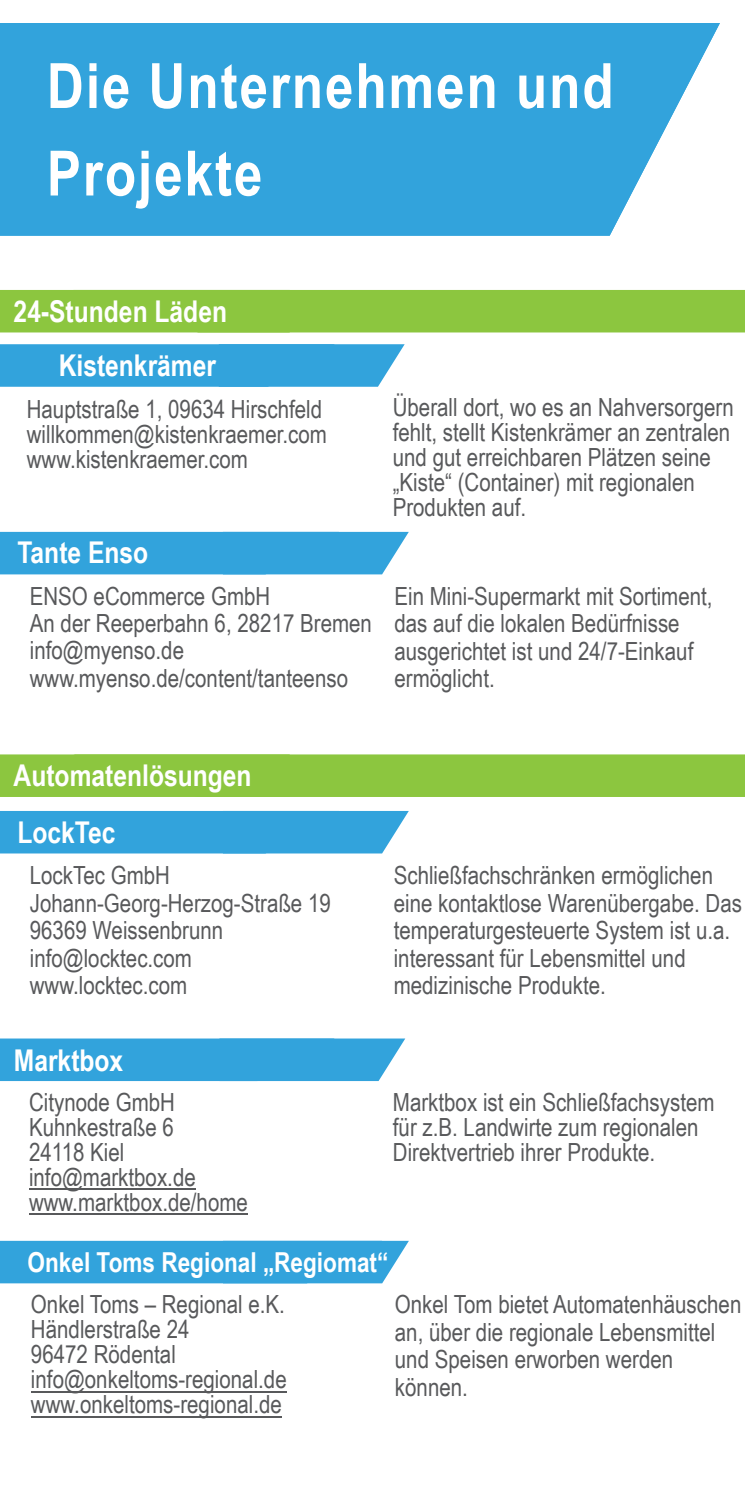
<style>
.page{position:relative;width:745px;height:1489px;background:#fff}
.page>*{position:absolute;margin:0;border:0;box-sizing:border-box;transform-origin:0 0}
.t1{font:700 62.5px/87.5px "Arial Narrow";letter-spacing:.03em;color:#fff}
.t2{font:700 30px "Arial Narrow";color:#fff}
.t3{font:700 27.5px "Arial Narrow";color:#fff}
.t4{font:25px/25px "Arial Narrow";color:#58595b}
</style>
<div class="page">
<svg style="left:0;top:23px;width:719px;height:213px;fill:#32a3dc"></svg>
<svg style="left:0;top:344px;width:404px;height:43px"></svg>
<div style="left:0;top:290px;width:744px;height:42px;background:#8cc63f"></div>
<div style="left:0;top:532px;width:408px;height:42px;background:#32a3dc"></div>
<div style="left:0;top:754px;width:744px;height:43px;background:#8cc63f"></div>
<div style="left:0;top:811px;width:408px;height:42px;background:#32a3dc"></div>
<div style="left:0;top:1038px;width:405px;height:43px;background:#32a3dc"></div>
<hr style="left:29px;top:1188px;width:167px;height:2px;background:#58595b">
<hr style="left:29px;top:1213px;width:219px;height:2px;background:#58595b">
<div style="left:0;top:1241px;width:409px;height:42px;background:#32a3dc"></div>
<hr style="left:31px;top:1390px;width:256px;height:2px;background:#58595b">
<hr style="left:31px;top:1415px;width:251px;height:2px;background:#58595b">
<h1 class="t1" style="left:47px;top:48px;width:568px">Die Unternehmen und<br>Projekte</h1>
<p class="t2" style="left:14px;top:300px;width:215px">24-Stunden Läden</p>
<p class="t2" style="left:59px;top:354px;width:159px">Kistenkrämer</p>
<p class="t4" style="left:27px;top:399px;width:301px">Hauptstraße 1, 09634 Hirschfeld willkommen@kistenkraemer.com www.kistenkraemer.com</p>
<p class="t4" style="left:392px;top:397px;width:342px">Überall dort, wo es an Nahversorgern fehlt, stellt Kistenkrämer an zentralen und gut erreichbaren Plätzen seine „Kiste“ (Container) mit regionalen Produkten auf.</p>
<p class="t2" style="left:17px;top:541px;width:132px">Tante Enso</p>
<p class="t4" style="left:30px;top:585px;width:343px;line-height:27.2px">ENSO eCommerce GmbH<br>An der Reeperbahn 6, 28217 Bremen info@myenso.de www.myenso.de/content/tanteenso</p>
<p class="t4" style="left:394px;top:584px;width:319px;line-height:27.5px">Ein Mini-Supermarkt mit Sortiment, das auf die lokalen Bedürfnisse ausgerichtet ist und 24/7-Einkauf ermöglicht.</p>
<p class="t2" style="left:14px;top:764px;width:239px">Automatenlösungen</p>
<p class="t2" style="left:17px;top:821px;width:100px">LockTec</p>
<p class="t4" style="left:30px;top:864px;width:302px;line-height:27.5px">LockTec GmbH<br>Johann-Georg-Herzog-Straße 19<br>96369 Weissenbrunn info@locktec.com www.locktec.com</p>
<p class="t2" style="left:14px;top:1049px;width:111px">Marktbox</p>
<p class="t4" style="left:29px;top:1091px;width:220px">Citynode GmbH<br>Kuhnkestraße 6<br>24118 Kiel info@marktbox.de www.marktbox.de/home</p>
<p class="t4" style="left:393px;top:864px;width:350px;line-height:27.5px">Schließfachschränken ermöglichen eine kontaktlose Warenübergabe. Das temperaturgesteuerte System ist u.a. interessant für Lebensmittel und medizinische Produkte.</p>
<p class="t4" style="left:393px;top:1091px;width:323px">Marktbox ist ein Schließfachsystem für z.B. Landwirte zum regionalen<br>Direktvertrieb ihrer Produkte.</p>
<p class="t3" style="left:28px;top:1252px;width:362px">Onkel Toms Regional „Regiomat“</p>
<p class="t4" style="left:31px;top:1294px;width:257px">Onkel Toms – Regional e.K.<br>Händlerstraße 24<br>96472 Rödental info@onkeltoms-regional.de www.onkeltoms-regional.de</p>
<p class="t4" style="left:395px;top:1292px;width:348px;line-height:27.5px">Onkel Tom bietet Automatenhäuschen an, über die regionale Lebensmittel und Speisen erworben werden können.</p>
</div>
